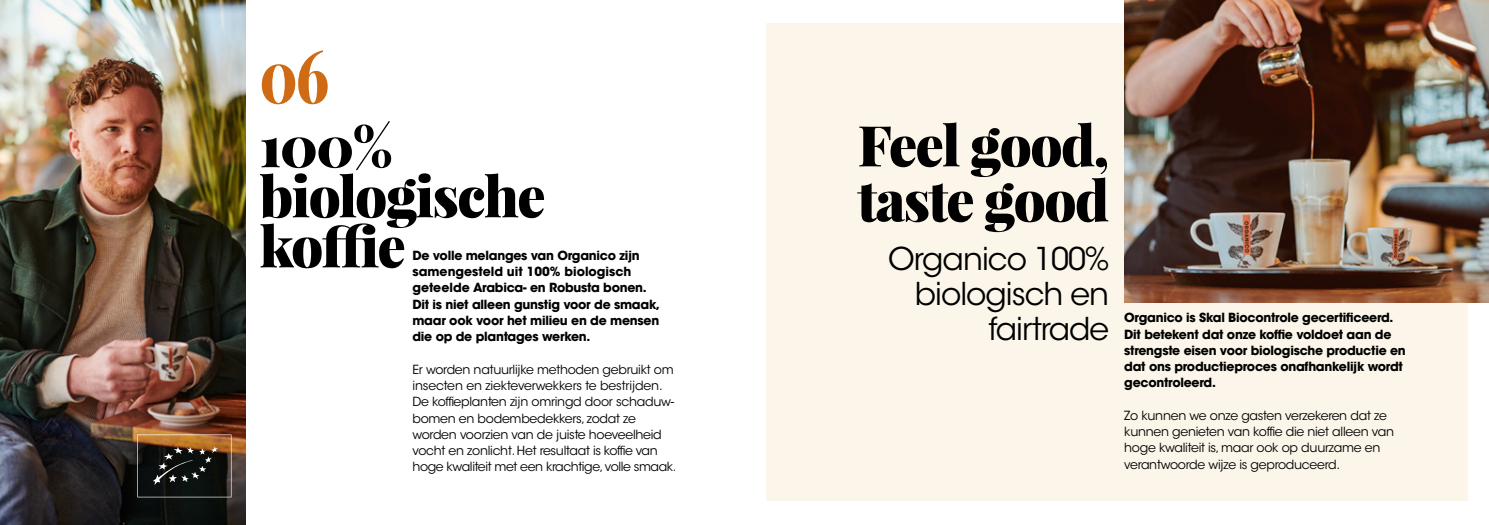
<style>
.page{position:relative;width:1489px;height:525px;background:#fff}
.page>*{position:absolute;margin:0;border:0;box-sizing:border-box;transform-origin:0 0}
.t1{font:900 73.12px "Playfair Display";color:#ce6b14;scale:.77 1}
.t2{font:900 56.25px/50px "Playfair Display";letter-spacing:-.03em;color:#000}
.t3{font:31.25px/35px "ITC Avant Garde Std";letter-spacing:-.03em;color:#000;text-align:right}
.t4{font:12.5px/16.2px "ITC Avant Garde Std";letter-spacing:-.02em;color:#000}
.t5{font:700 12.5px/16.2px "ITC Avant Garde Std";letter-spacing:-.02em;color:#000}
</style>
<div class="page">
<div style="left:765px;top:24px;width:702px;height:477px;background:#fcf6ea"></div>
<img style="left:1124px;top:0;width:364px;height:302px">
<img style="left:0;top:0;width:245px;height:524px">
<svg style="left:137px;top:434px;width:94px;height:63px;background:#413424"></svg>
<h1 class="t1" style="left:259px;top:29px;width:92px">06</h1>
<h2 class="t2" style="left:259px;top:120px;width:287px">100% biologische koffie</h2>
<p class="t5" style="left:412px;top:247px;width:249px">De volle melanges van Organico zijn samengesteld uit 100% biologisch geteelde Arabica- en Robusta bonen.<br>Dit is niet alleen gunstig voor de smaak, maar ook voor het milieu en de mensen die op de plantages werken.</p>
<p class="t4" style="left:412px;top:361px;width:266px">Er worden natuurlijke methoden gebruikt om insecten en ziekteverwekkers te bestrijden.<br>De koffieplanten zijn omringd door schaduw&shy;bomen en bodembedekkers, zodat ze worden voorzien van de juiste hoeveelheid vocht en zonlicht. Het resultaat is koffie van hoge kwaliteit met een krachtige, volle smaak.</p>
<h2 class="t2" style="left:857px;top:117px;width:253px;line-height:55px">Feel good, taste good</h2>
<h3 class="t3" style="left:888px;top:242px;width:222px">Organico 100% biologisch en fairtrade</h3>
<p class="t5" style="left:1124px;top:309px;width:283px">Organico is Skal Biocontrole gecertificeerd.<br>Dit betekent dat onze koffie voldoet aan de strengste eisen voor biologische productie en dat ons productieproces onafhankelijk wordt gecontroleerd.</p>
<p class="t4" style="left:1124px;top:407px;width:271px">Zo kunnen we onze gasten verzekeren dat ze kunnen genieten van koffie die niet alleen van hoge kwaliteit is, maar ook op duurzame en verantwoorde wijze is geproduceerd.</p>
</div>
